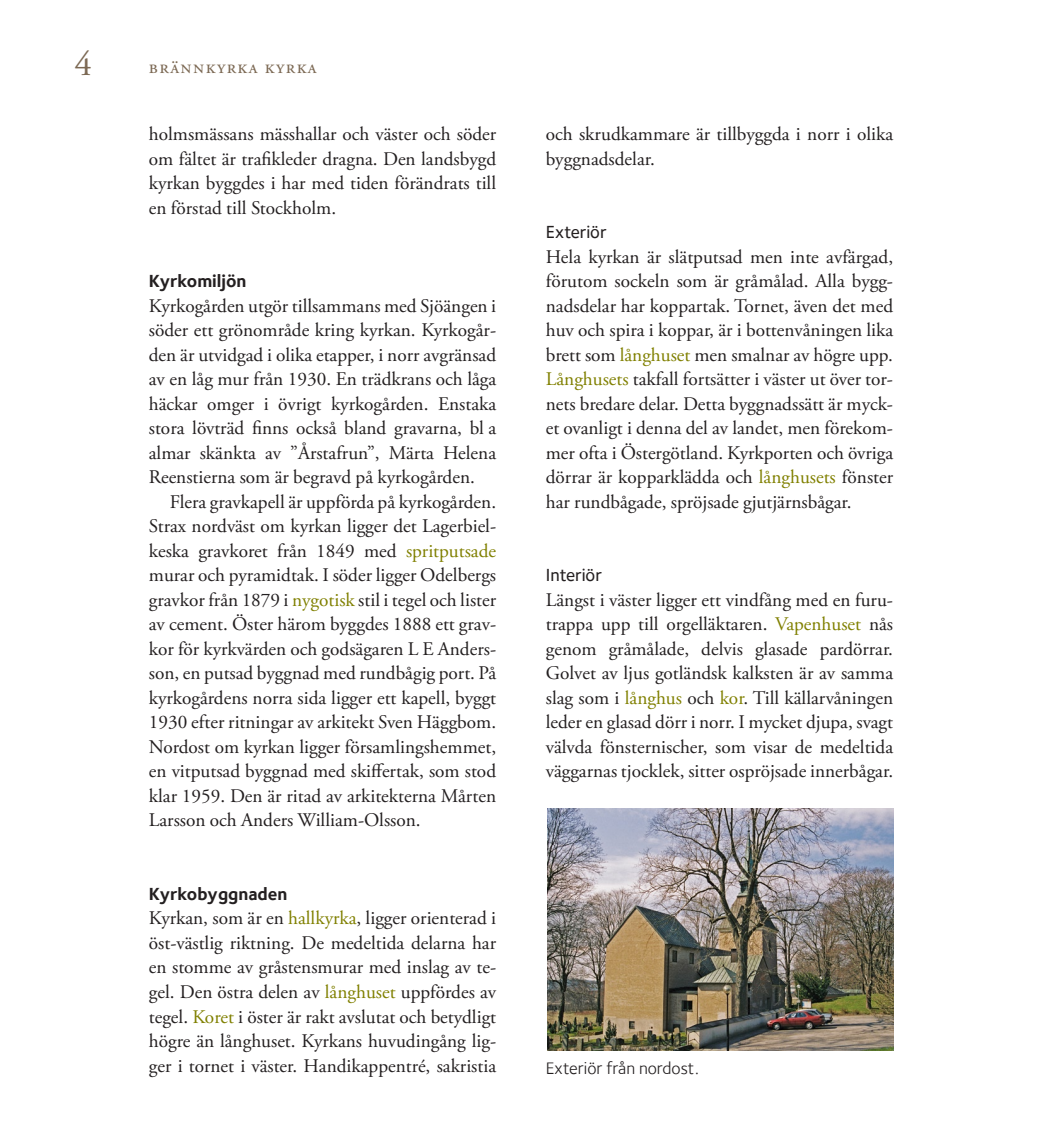
<style>
.page{position:relative;width:1042px;height:1141px;background:#fff}
.page>*{position:absolute;margin:0;border:0;box-sizing:border-box;transform-origin:0 0}
.Bröd_utan_indrag{font:35px "Adobe Garamond Pro";color:#7c6954}
.Bröd_utan_indrag-2{font:19.25px/24.5px "Adobe Garamond Pro";color:#231f20;text-align:justify}
.Bröd_med_indrag{font:19.25px/24.5px "Adobe Garamond Pro";color:#231f20;text-align:justify}
.Bröd_utan_indrag-3{font:19.25px "Adobe Garamond Pro";letter-spacing:.075em;color:#7c6954}
.Rubrik_3_gemena_svar{font:700 18.03px "Foundry Sterling";color:#231f20}
.Rubrik_4_gemena_svar{font:500 18.03px "Foundry Sterling";color:#231f20}
.Bildtext{font:17.5px "Foundry Sterling";color:#231f20}
.s1{color:#808000}
</style>
<div class="page">
<img style="left:547px;top:809px;width:346px;height:241px">
<p class="Bröd_utan_indrag" style="left:74px;top:43px;width:19px">4</p>
<p class="Bröd_utan_indrag-3" style="left:149px;top:56px;width:169px">brännkyrka kyrka</p>
<p class="Bröd_utan_indrag-2" style="left:149px;top:123px;width:349px">holmsmässans mässhallar och väster och söder om fältet är trafikleder dragna. Den landsbygd kyrkan byggdes i har med tiden förändrats till en förstad till Stockholm.</p>
<p class="Rubrik_3_gemena_svar" style="left:149px;top:271px;width:99px">Kyrkomiljön</p>
<p class="Bröd_utan_indrag-2" style="left:149px;top:294px;width:349px">Kyrkogården utgör tillsammans med Sjöängen i söder ett grönområde kring kyrkan. Kyrkogår&shy;den är utvidgad i olika etapper, i norr avgränsad av en låg mur från 1930. En trädkrans och låga häckar omger i övrigt kyrkogården. Enstaka stora lövträd finns också bland gravarna, bl a almar skänkta av ”Årstafrun”, Märta Helena Reenstierna som är begravd på kyrkogården.</p>
<p class="Bröd_med_indrag" style="left:149px;top:490px;width:349px;text-indent:21px">Flera gravkapell är uppförda på kyrkogården.<br>Strax nordväst om kyrkan ligger det Lagerbiel&shy;keska gravkoret från 1849 med <span class="s1">spritputsade </span>murar och pyramidtak. I söder ligger Odelbergs gravkor från 1879 i <span class="s1">nygotisk</span> stil i tegel och lister av cement. Öster härom byggdes 1888 ett grav&shy;kor för kyrkvärden och godsägaren L E Anders&shy;son, en putsad byggnad med rundbågig port. På kyrkogårdens norra sida ligger ett kapell, byggt 1930 efter ritningar av arkitekt Sven Häggbom.<br>Nordost om kyrkan ligger församlingshemmet, en vitputsad byggnad med skiffertak, som stod klar 1959. Den är ritad av arkitekterna Mårten Larsson och Anders William-Olsson.</p>
<p class="Rubrik_3_gemena_svar" style="left:149px;top:883px;width:140px">Kyrkobyggnaden</p>
<p class="Bröd_utan_indrag-2" style="left:149px;top:907px;width:349px">Kyrkan, som är en <span class="s1">hallkyrka</span>, ligger orienterad i öst-västlig riktning. De medeltida delarna har en stomme av gråstensmurar med inslag av te&shy;gel. Den östra delen av <span class="s1">långhuset</span> uppfördes av tegel. <span class="s1">Koret</span> i öster är rakt avslutat och betydligt högre än långhuset. Kyrkans huvudingång lig&shy;ger i tornet i väster. Handikappentré, sakristia</p>
<p class="Bröd_utan_indrag-2" style="left:546px;top:123px;width:349px">och skrudkammare är tillbyggda i norr i olika byggnadsdelar.</p>
<p class="Rubrik_4_gemena_svar" style="left:546px;top:222px;width:63px">Exteriör</p>
<p class="Bröd_utan_indrag-2" style="left:546px;top:245px;width:349px">Hela kyrkan är slätputsad men inte avfärgad, förutom sockeln som är gråmålad. Alla bygg&shy;nadsdelar har koppartak. Tornet, även det med huv och spira i koppar, är i bottenvåningen lika brett som <span class="s1">långhuset</span> men smalnar av högre upp.<br><span class="s1">Långhusets</span> takfall fortsätter i väster ut över tor&shy;nets bredare delar. Detta byggnadssätt är myck&shy;et ovanligt i denna del av landet, men förekom&shy;mer ofta i Östergötland. Kyrkporten och övriga dörrar är kopparklädda och <span class="s1">långhusets</span> fönster har rundbågade, spröjsade gjutjärnsbågar.</p>
<p class="Rubrik_4_gemena_svar" style="left:546px;top:565px;width:58px">Interiör</p>
<p class="Bröd_utan_indrag-2" style="left:546px;top:588px;width:349px">Längst i väster ligger ett vindfång med en furu&shy;trappa upp till orgelläktaren. <span class="s1">Vapenhuset</span> nås genom gråmålade, delvis glasade pardörrar.<br>Golvet av ljus gotländsk kalksten är av samma slag som i <span class="s1">långhus</span> och <span class="s1">kor</span>. Till källarvåningen leder en glasad dörr i norr. I mycket djupa, svagt välvda fönsternischer, som visar de medeltida väggarnas tjocklek, sitter ospröjsade innerbågar.</p>
<p class="Bildtext" style="left:546px;top:1057px;width:155px">Exteriör från nordost.</p>
</div>
